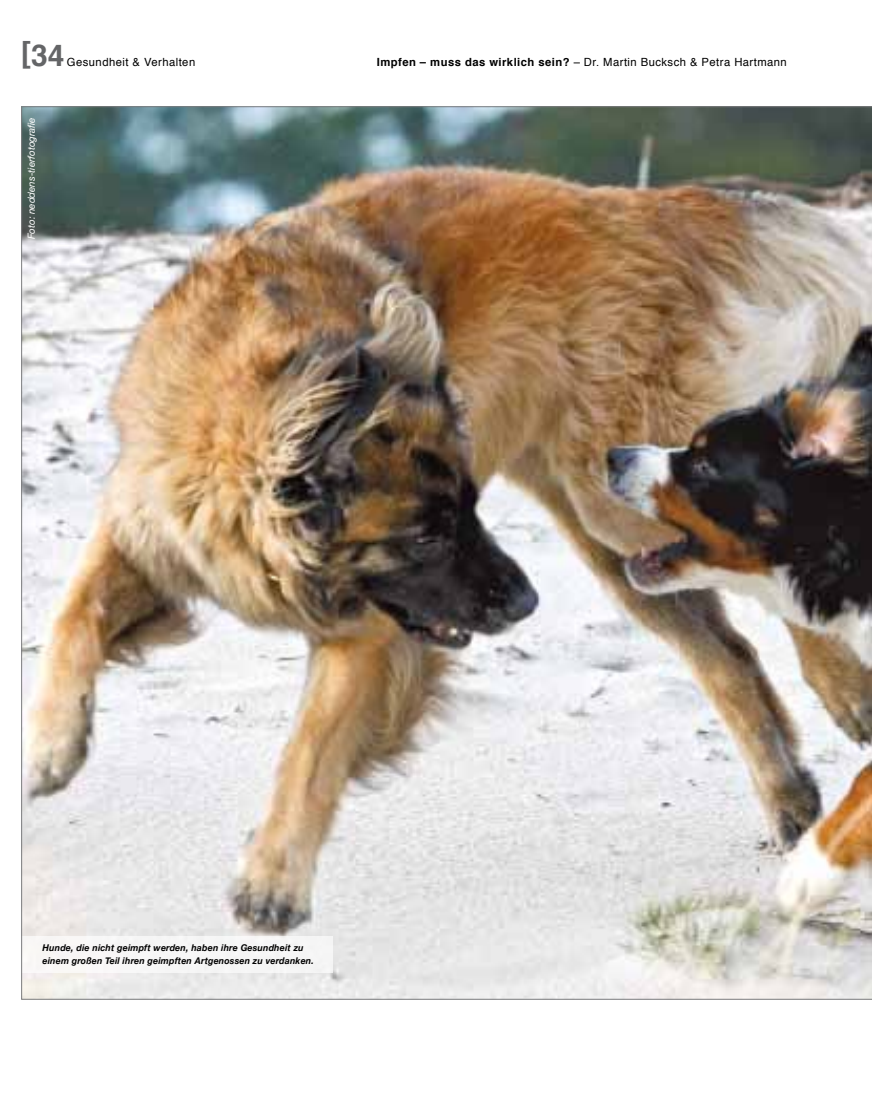
<style>
.page{position:relative;width:872px;height:1106px;background:#fff}
.page>*{position:absolute;margin:0;border:0;box-sizing:border-box;transform-origin:0 0}
.t1{font:700 30px "Helvetica";color:#646567}
.t2{font:11.25px "Helvetica";letter-spacing:.04em;color:#000}
.t3{font:italic 9.75px "Helvetica Neue";letter-spacing:-.005em;color:#fff}
.t4{font:italic 700 9.3px/12.8px "Helvetica Neue";letter-spacing:.02em;color:#000;scale:.95 1}
.s1{font-weight:700}
</style>
<div class="page">
<img style="left:23px;top:108px;width:847px;height:889px">
<div style="left:0;top:936px;width:332px;height:36px;background:#f7f6f6"></div>
<h1 class="t1" style="left:21px;top:28px;width:45px">[34</h1>
<p class="t2" style="left:67px;top:52px;width:130px">Gesundheit &amp; Verhalten</p>
<p class="t2" style="left:377px;top:52px;width:411px"><span class="s1">Impfen – muss das wirklich sein?</span> – Dr. Martin Bucksch &amp; Petra Hartmann</p>
<p class="t3" style="left:26px;top:239px;width:123px;rotate:-90deg">Foto: neddens-tierfotografie</p>
<p class="t4" style="left:43px;top:941px;width:287px">Hunde, die nicht geimpft werden, haben ihre Gesundheit zu einem großen Teil ihren geimpften Artgenossen zu verdanken.</p>
</div>
